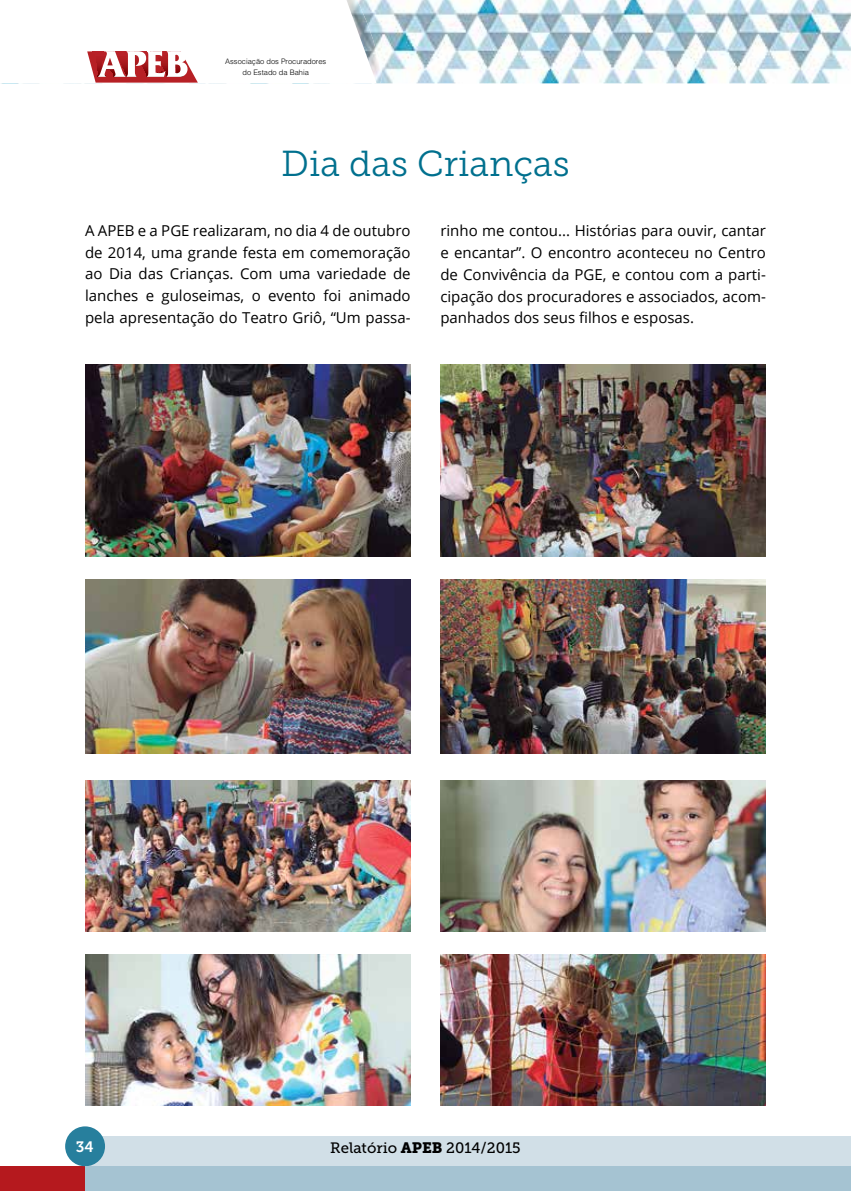
<style>
.page{position:relative;width:851px;height:1191px;background:#fff}
.page>*{position:absolute;margin:0;border:0;box-sizing:border-box;transform-origin:0 0}
.t1{font:36px "Museo Slab 300";color:#00708e}
.t2{font:15px/21.8px "Open Sans";color:#000;text-align:justify}
.t3{font:15px "Museo Slab 500";color:#000}
.t4{font:15px "Museo Slab 700";color:#fff}
.t5{font:300 7.5px/10.5px "Helvetica";color:#000;text-align:center}
.s1{font-family:"Museo Slab 900"}
</style>
<div class="page">
<img style="left:383px;top:0;width:467px;height:83px">
<img style="left:380px;top:0;width:3px;height:83px">
<svg style="left:1px;top:0;width:379px;height:84px"></svg>
<img style="left:85px;top:365px;width:325px;height:191px">
<img style="left:440px;top:365px;width:325px;height:191px">
<img style="left:85px;top:579px;width:325px;height:174px">
<img style="left:85px;top:780px;width:325px;height:151px">
<img style="left:85px;top:955px;width:325px;height:151px">
<img style="left:440px;top:579px;width:325px;height:174px">
<img style="left:440px;top:780px;width:325px;height:151px">
<img style="left:440px;top:955px;width:325px;height:151px">
<div style="left:85px;top:1135px;width:765px;height:56px;background:#d1dfe7"></div>
<div style="left:0;top:1166px;width:96px;height:25px;background:#b5191e"></div>
<div style="left:65px;top:1126px;width:40px;height:40px;background:#277f9d;border-radius:50%"></div>
<div style="left:85px;top:1166px;width:765px;height:25px;background:#a5c3d2"></div>
<p class="t5" style="left:225px;top:56px;width:103px">Associação dos Procuradores do Estado da Bahia</p>
<h1 class="t1" style="left:281px;top:144px;width:290px">Dia das Crianças</h1>
<p class="t2" style="left:85px;top:219px;width:327px">A APEB e a PGE realizaram, no dia 4 de outubro de 2014, uma grande festa em comemoração ao Dia das Crianças. Com uma variedade de lanches e guloseimas, o evento foi animado pela apresentação do Teatro Griô, “Um passa-</p>
<p class="t2" style="left:440px;top:219px;width:327px;line-height:22.2px">rinho me contou... Histórias para ouvir, cantar e encantar”. O encontro aconteceu no Centro de Convivência da PGE, e contou com a parti&shy;cipação dos procuradores e associados, acom-</p>
<p class="t2" style="left:440px;top:306px;width:255px">panhados dos seus filhos e esposas.</p>
<p class="t4" style="left:76px;top:1138px;width:19px">34</p>
<p class="t3" style="left:330px;top:1139px;width:192px">Relatório <span class="s1">APEB</span> 2014/2015</p>
</div>
